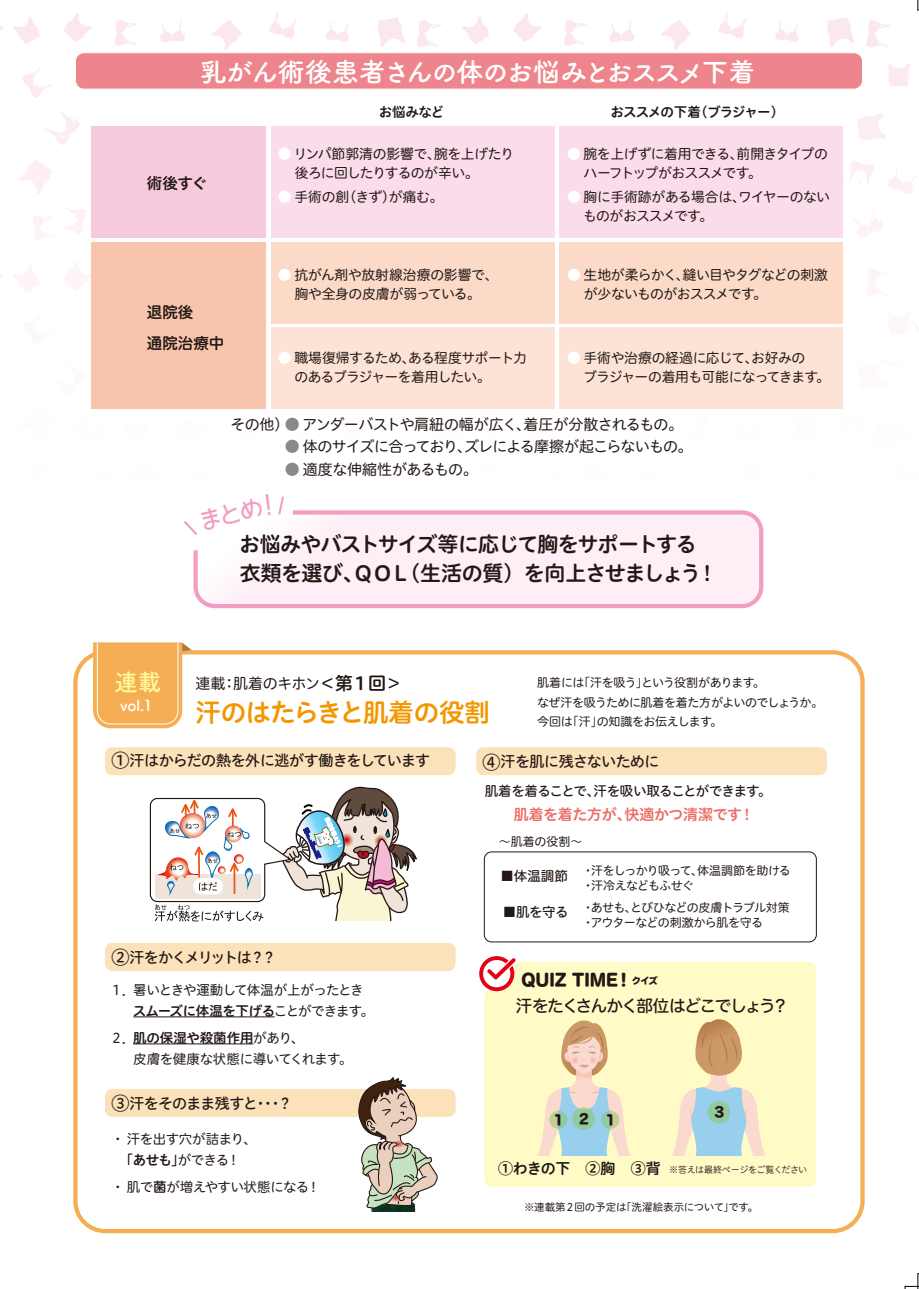
<style>
.page{position:relative;width:919px;height:1289px;background:#fff}
.page>*{position:absolute;margin:0;border:0;box-sizing:border-box;transform-origin:0 0}
.t1{font:700 27px "Tsuku A Rd Gothic";letter-spacing:-.05em;color:#fff}
.t2{font:25.5px "Hiragino UD Sans R Std W6";letter-spacing:-.03em;color:#f39700}
.t3{font:25.5px "Bokutachino Gothic";color:#f19ec2}
.t4{font:700 24px "Tsuku A Rd Gothic";color:#fff899}
.t5{font:21px/28.5px "Hiragino UD Sans R Std W6";letter-spacing:-.045em;color:#221815}
.t6{font:16.5px "Hira Maru Std N W5";letter-spacing:-.08em;color:#221815}
.t7{font:16.5px "Hira Maru Std N W8";color:#221815}
.t8{font:15.6px/31px "Hiragino UD Sans R Std W6";color:#221815}
.t9{font:700 15.3px "Tsuku A Rd Gothic";color:#fff}
.t10{font:15px "Hiragino UD Sans R Std W4";letter-spacing:-.045em;color:#221815}
.t11{font:15px "Hiragino UD Sans R Std W5";letter-spacing:-.045em;color:#221815}
.t12{font:15px "Hiragino UD Sans R Std W6";letter-spacing:-.025em;color:#ec6d65}
.t13{font:15px "Hiragino UD Sans R Std W4";letter-spacing:-.02em;color:#221815}
.t14{font:15px "Hiragino UD Sans R Std W5";letter-spacing:-.115em;color:#221815}
.t15{font:13.8px/19px "Hiragino UD Sans R Std W4";letter-spacing:-.035em;color:#221815}
.t16{font:13.8px/19px "Hiragino UD Sans R Std W4";letter-spacing:-.015em;color:#221815;text-align:center}
.t17{font:13.5px "Hiragino UD Sans R Std W4";letter-spacing:-.035em;color:#221815}
.t18{font:13.5px/27px "Hiragino UD Sans R Std W6";letter-spacing:-.035em;color:#221815}
.t19{font:13.5px "Hiragino UD Sans R Std W5";letter-spacing:-.035em;color:#221815}
.t20{font:13.5px "Hiragino UD Sans R Std W6";letter-spacing:-.065em;color:#221815}
.t21{font:13.5px "Hira Maru Std N W8";color:#221815}
.t22{font:12px/19.5px "Hiragino UD Sans R Std W4";letter-spacing:-.04em;color:#221815}
.t23{font:10.5px "Hiragino UD Sans R Std W4";letter-spacing:-.015em;color:#221815}
.t24{font:9px "Hiragino UD Sans R Std W3";letter-spacing:-.045em;color:#221815}
.s1{color:#fff}
.s2{color:#898989}
.s3{font-family:"Hiragino UD Sans R Std W6";font-size:18px}
.s4{font-size:18px}
.s5{font-family:"Hiragino UD Sans R Std W4"}
.s6{font-family:"Hiragino UD Sans R Std W6"}
.s7{font-family:"Hiragino UD Sans R Std W6";font-size:15px}
</style>
<div class="page">
<svg style="left:0;top:26px;width:4px;height:253px"></svg>
<svg style="left:719px;top:12px;width:27px;height:27px"></svg>
<svg style="left:193px;top:510px;width:571px;height:99px"></svg>
<div style="left:92px;top:127px;width:174px;height:111px;background:#f7c9dd"></div>
<div style="left:270px;top:127px;width:284px;height:111px;background:#fadcea"></div>
<div style="left:559px;top:127px;width:284px;height:111px;background:#fadcea"></div>
<div style="left:92px;top:242px;width:174px;height:166px;background:#f8c5ac"></div>
<div style="left:270px;top:242px;width:284px;height:81px;background:#fbdac8"></div>
<div style="left:559px;top:242px;width:284px;height:81px;background:#fbdac8"></div>
<div style="left:270px;top:327px;width:284px;height:81px;background:#fce3d6"></div>
<div style="left:559px;top:327px;width:284px;height:81px;background:#fce3d6"></div>
<div style="left:75px;top:53px;width:787px;height:36px;background:#ee858c;border-radius:9px"></div>
<div style="left:75px;top:52px;width:787px;height:37px;border:1px solid #fff;border-radius:9px"></div>
<svg style="left:277px;top:496px;width:8px;height:20px"></svg>
<svg style="left:184px;top:519px;width:15px;height:18px"></svg>
<div style="left:73px;top:650px;width:791px;height:583px;border:4px solid #f6ae54;border-radius:30px"></div>
<div style="left:484px;top:962px;width:332px;height:224px;background:#fffbc7"></div>
<div style="left:105px;top:747px;width:350px;height:28px;background:#fce2ba;border-radius:7px"></div>
<div style="left:105px;top:943px;width:350px;height:28px;background:#fce2ba;border-radius:7px"></div>
<div style="left:105px;top:1088px;width:350px;height:28px;background:#fce2ba;border-radius:7px"></div>
<div style="left:476px;top:747px;width:350px;height:28px;background:#fce2ba;border-radius:7px"></div>
<div style="left:484px;top:851px;width:332px;height:91px;border:1px solid #221815;border-radius:7px"></div>
<hr style="left:133px;top:1016px;width:142px;height:1px;background:#221815">
<hr style="left:133px;top:1043px;width:120px;height:1px;background:#221815">
<svg style="left:93px;top:642px;width:99px;height:86px;background:#f6b86b"></svg>
<svg style="left:149px;top:775px;width:270px;height:146px"></svg>
<svg style="left:357px;top:1076px;width:80px;height:135px"></svg>
<svg style="left:479px;top:956px;width:37px;height:35px"></svg>
<svg style="left:526px;top:1020px;width:115px;height:135px;background:#eae4c5"></svg>
<svg style="left:661px;top:1019px;width:115px;height:136px;background:#e3e0c0"></svg>
<svg style="left:549px;top:1110px;width:18px;height:18px"></svg>
<svg style="left:601px;top:1110px;width:18px;height:18px"></svg>
<svg style="left:572px;top:1107px;width:23px;height:22px"></svg>
<svg style="left:707px;top:1100px;width:23px;height:23px"></svg>
<svg style="left:904px;top:1273px;width:14px;height:15px"></svg>
<h1 class="t1" style="left:200px;top:51px;width:557px">乳がん術後患者さんの体のお悩みとおススメ下着</h1>
<p class="t8" style="left:147px;top:167px;width:62px">術後すぐ</p>
<p class="t8" style="left:147px;top:296px;width:79px">退院後<br>通院治療中</p>
<p class="t18" style="left:379px;top:97px;width:67px">お悩みなど</p>
<p class="t20" style="left:610px;top:101px;width:175px">おススメの下着（ブラジャー）</p>
<p class="t15" style="left:295px;top:143px;width:221px;text-indent:-17px"><span class="s1">●</span>リンパ節郭清の影響で、腕を上げたり後ろに回したりするのが辛い。</p>
<p class="t16" style="left:278px;top:186px;width:167px"><span class="s1">●</span> 手術の創（きず）が痛む。</p>
<p class="t15" style="left:583px;top:143px;width:246px;text-indent:-16px"><span class="s1">●</span> 腕を上げずに着用できる、前開きタイプのハーフトップがおススメです。</p>
<p class="t15" style="left:583px;top:186px;width:248px;text-indent:-16px"><span class="s1">●</span> 胸に手術跡がある場合は、ワイヤーのないものがおススメです。</p>
<p class="t16" style="left:278px;top:264px;width:222px"><span class="s1">●</span> 抗がん剤や放射線治療の影響で、胸や全身の皮膚が弱っている。</p>
<p class="t15" style="left:583px;top:264px;width:246px;text-indent:-17px"><span class="s1">●</span> 生地が柔らかく、縫い目やタグなどの刺激が少ないものがおススメです。</p>
<p class="t15" style="left:294px;top:348px;width:234px;text-indent:-17px"><span class="s1">●</span> 職場復帰するため、ある程度サポート力のあるブラジャーを着用したい。</p>
<p class="t15" style="left:583px;top:348px;width:249px;text-indent:-16px"><span class="s1">●</span> 手術や治療の経過に応じて、お好みの<br>ブラジャーの着用も可能になってきます。</p>
<p class="t10" style="left:230px;top:413px;width:454px">その他）<span class="s2">●</span> アンダーバストや肩紐の幅が広く、着圧が分散されるもの。</p>
<p class="t10" style="left:285px;top:435px;width:409px"><span class="s2">●</span> 体のサイズに合っており、ズレによる摩擦が起こらないもの。</p>
<p class="t13" style="left:285px;top:458px;width:195px"><span class="s2">●</span> 適度な伸縮性があるもの。</p>
<h2 class="t3" style="left:195px;top:509px;width:87px;rotate:-14deg">まとめ！</h2>
<h3 class="t4" style="left:114px;top:663px;width:49px">連載</h3>
<p class="t9" style="left:120px;top:693px;width:34px">vol.1</p>
<h3 class="t5" style="left:239px;top:529px;width:480px">お悩みやバストサイズ等に応じて胸をサポートする衣類を選び、ＱＯＬ（生活の質）を向上させましょう！</h3>
<p class="t10" style="left:195px;top:672px;width:209px">連載：肌着のキホン<span class="s3">＜第１回＞</span></p>
<h2 class="t2" style="left:195px;top:693px;width:296px">汗のはたらきと肌着の役割</h2>
<p class="t22" style="left:537px;top:672px;width:288px">肌着には「汗を吸う」という役割があります。<br>なぜ汗を吸うために肌着を着た方がよいのでしょうか。今回は「汗」の知識をお伝えします。</p>
<p class="t11" style="left:111px;top:749px;width:320px"><span class="s4">①</span>汗はからだの熱を外に逃がす働きをしています</p>
<p class="t11" style="left:482px;top:750px;width:178px"><span class="s4">④</span>汗を肌に残さないために</p>
<p class="t14" style="left:111px;top:945px;width:166px"><span class="s4">②</span>汗をかくメリットは？？</p>
<p class="t17" style="left:110px;top:979px;width:255px">１．暑いときや運動して体温が上がったとき</p>
<p class="t18" style="left:110px;top:996px;width:266px;text-indent:23px">スムーズに体温を下げる<span class="s5">ことができます。<br>２．</span>肌の保湿や殺菌作用<span class="s5">があり、</span></p>
<p class="t17" style="left:133px;top:1048px;width:221px">皮膚を健康な状態に導いてくれます。</p>
<p class="t11" style="left:111px;top:1092px;width:182px"><span class="s4">③</span>汗をそのまま残すと・・・？</p>
<p class="t17" style="left:111px;top:1128px;width:147px">・汗を出す穴が詰まり、</p>
<p class="t18" style="left:120px;top:1145px;width:122px">「あせも」<span class="s5">ができる！</span></p>
<p class="t17" style="left:111px;top:1176px;width:210px">・肌で<span class="s6">菌</span>が増えやすい状態になる！</p>
<p class="t19" style="left:484px;top:780px;width:288px">肌着を着ることで、汗を吸い取ることができます。</p>
<p class="t22" style="left:499px;top:831px;width:85px">～肌着の役割～</p>
<p class="t22" style="left:582px;top:862px;width:210px;line-height:15px">・汗をしっかり吸って、体温調節を助ける・汗冷えなどもふせぐ</p>
<p class="t22" style="left:582px;top:899px;width:209px;line-height:15px">・あせも、とびひなどの皮膚トラブル対策・アウターなどの刺激から肌を守る</p>
<p class="t12" style="left:513px;top:803px;width:242px">肌着を着た方が、快適かつ清潔です！</p>
<p class="t19" style="left:500px;top:866px;width:69px">■体温調節</p>
<p class="t19" style="left:502px;top:901px;width:67px">■肌を守る</p>
<p class="t7" style="left:521px;top:967px;width:138px">QUIZ TIME！<sup>クイズ</sup></p>
<p class="t6" style="left:516px;top:993px;width:274px">汗をたくさんかく部位はどこでしょう？</p>
<p class="t21" style="left:553px;top:1109px;width:63px">121</p>
<p class="t21" style="left:714px;top:1101px;width:11px">3</p>
<p class="t24" style="left:498px;top:1162px;width:311px"><span class="s7">①わきの下　②胸　③背</span> ※答えは最終ページをご覧ください</p>
<p class="t23" style="left:524px;top:1198px;width:236px">※連載第２回の予定は「洗濯絵表示について」です。</p>
</div>
